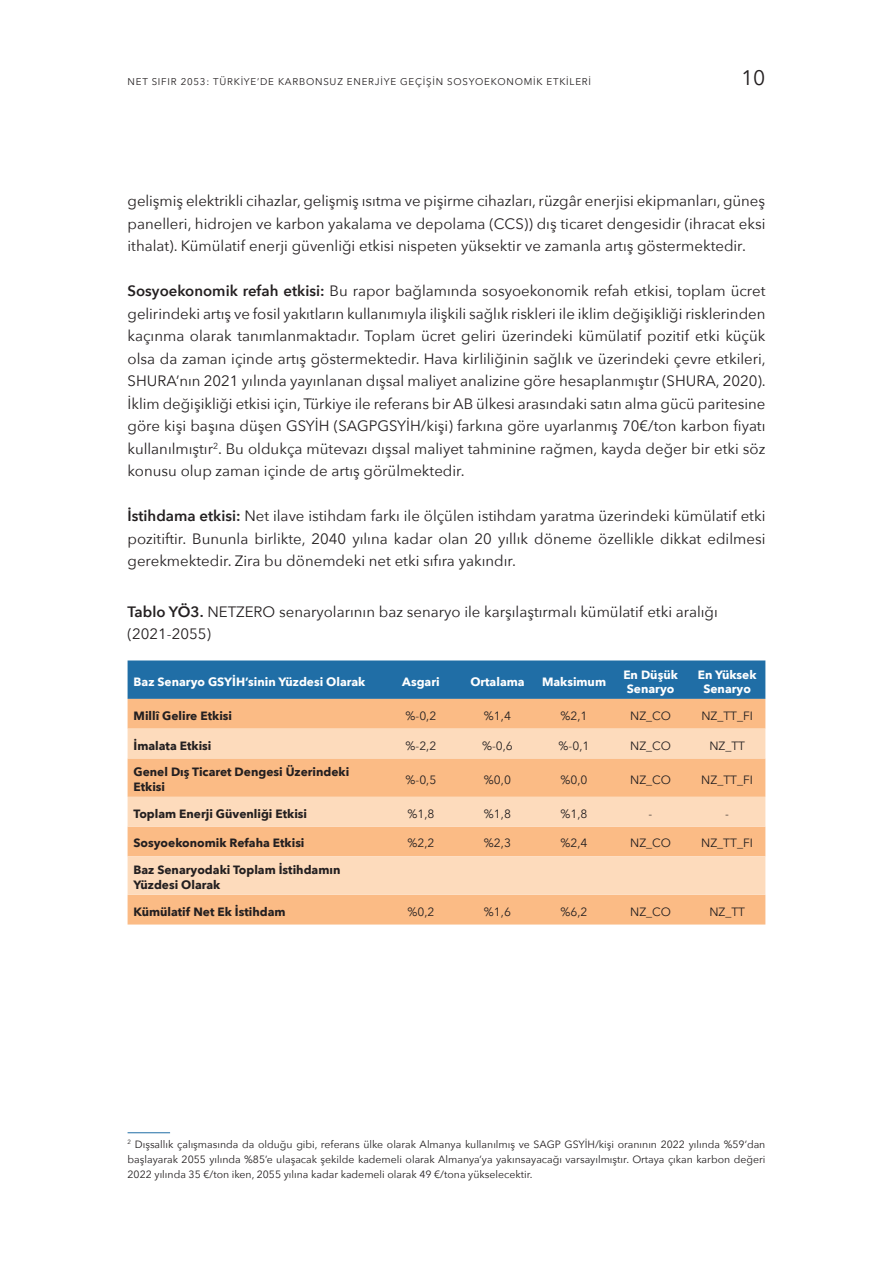
<style>
.page{position:relative;width:893px;height:1263px;background:#fff}
.page>*{position:absolute;margin:0;border:0;box-sizing:border-box;transform-origin:0 0}
.t1{font:21px "Avenir Next";color:#231f20}
.t2{font:15px/22.5px "Avenir Next";color:#231f20;text-align:justify}
.t3{font:700 12px/14.4px "Avenir Next";color:#231f20}
.t4{font:12px "Avenir Next";color:#231f20}
.t5{font:700 12px/14.4px "Avenir Next";color:#fff}
.t6{font:10.5px/15px "Avenir Next";color:#231f20;text-align:justify}
.t7{font:9.75px "Avenir Next";letter-spacing:.08em;color:#231f20}
.s1{font-weight:600}
</style>
<div class="page">
<hr style="left:128px;top:1132px;width:42px;height:1px;background:#206ea6">
<div style="left:128px;top:660px;width:637px;height:39px;background:#206ea6"></div>
<div style="left:128px;top:699px;width:637px;height:225px;background:#fbbb85"></div>
<svg style="left:128px;top:729px;width:637px;height:166px;fill:#fddbbc"></svg>
<p class="t7" style="left:128px;top:73px;width:465px">NET SIFIR 2053: TÜRKIYE’DE KARBONSUZ ENERJIYE GEÇIŞIN SOSYOEKONOMIK ETKILERI</p>
<h1 class="t1" style="left:741px;top:60px;width:26px">10</h1>
<p class="t2" style="left:128px;top:189px;width:639px">gelişmiş elektrikli cihazlar, gelişmiş ısıtma ve pişirme cihazları, rüzgâr enerjisi ekipmanları, güneş panelleri, hidrojen ve karbon yakalama ve depolama (CCS)) dış ticaret dengesidir (ihracat eksi ithalat). Kümülatif enerji güvenliği etkisi nispeten yüksektir ve zamanla artış göstermektedir.</p>
<p class="t2" style="left:128px;top:279px;width:640px"><span class="s1">Sosyoekonomik refah etkisi:</span> Bu rapor bağlamında sosyoekonomik refah etkisi, toplam ücret gelirindeki artış ve fosil yakıtların kullanımıyla ilişkili sağlık riskleri ile iklim değişikliği risklerinden kaçınma olarak tanımlanmaktadır. Toplam ücret geliri üzerindeki kümülatif pozitif etki küçük olsa da zaman içinde artış göstermektedir. Hava kirliliğinin sağlık ve üzerindeki çevre etkileri, SHURA’nın 2021 yılında yayınlanan dışsal maliyet analizine göre hesaplanmıştır (SHURA, 2020).<br>İklim değişikliği etkisi için, Türkiye ile referans bir AB ülkesi arasındaki satın alma gücü paritesine göre kişi başına düşen GSYİH (SAGPGSYİH/kişi) farkına göre uyarlanmış 70€/ton karbon fiyatı kullanılmıştır<sup>2</sup>. Bu oldukça mütevazı dışsal maliyet tahminine rağmen, kayda değer bir etki söz konusu olup zaman içinde de artış görülmektedir.</p>
<p class="t2" style="left:128px;top:504px;width:639px"><span class="s1">İstihdama etkisi:</span> Net ilave istihdam farkı ile ölçülen istihdam yaratma üzerindeki kümülatif etki pozitiftir. Bununla birlikte, 2040 yılına kadar olan 20 yıllık döneme özellikle dikkat edilmesi gerekmektedir. Zira bu dönemdeki net etki sıfıra yakındır.</p>
<p class="t2" style="left:128px;top:600px;width:592px"><span class="s1">Tablo YÖ3.</span> NETZERO senaryolarının baz senaryo ile karşılaştırmalı kümülatif etki aralığı (2021-2055)</p>
<p class="t5" style="left:134px;top:674px;width:233px">Baz Senaryo GSYİH’sinin Yüzdesi Olarak</p>
<p class="t5" style="left:402px;top:674px;width:39px">Asgari</p>
<p class="t5" style="left:470px;top:674px;width:56px">Ortalama</p>
<p class="t5" style="left:542px;top:674px;width:66px">Maksimum</p>
<p class="t5" style="left:623px;top:667px;width:56px">En Düşük<br>Senaryo</p>
<p class="t5" style="left:698px;top:667px;width:60px;text-align:center">En Yüksek<br>Senaryo</p>
<p class="t3" style="left:134px;top:708px;width:100px">Millî Gelire Etkisi</p>
<p class="t4" style="left:405px;top:705px;width:32px">%-0,2</p>
<p class="t4" style="left:484px;top:705px;width:29px">%1,4</p>
<p class="t4" style="left:560px;top:705px;width:29px">%2,1</p>
<p class="t4" style="left:630px;top:705px;width:42px">NZ_CO</p>
<p class="t4" style="left:701px;top:705px;width:53px">NZ_TT_FI</p>
<p class="t3" style="left:134px;top:738px;width:79px">İmalata Etkisi</p>
<p class="t4" style="left:405px;top:735px;width:32px">%-2,2</p>
<p class="t4" style="left:482px;top:735px;width:32px">%-0,6</p>
<p class="t4" style="left:559px;top:735px;width:32px">%-0,1</p>
<p class="t4" style="left:630px;top:735px;width:42px">NZ_CO</p>
<p class="t4" style="left:709px;top:735px;width:37px">NZ_TT</p>
<p class="t3" style="left:134px;top:765px;width:217px">Genel Dış Ticaret Dengesi Üzerindeki<br>Etkisi</p>
<p class="t4" style="left:405px;top:769px;width:32px">%-0,5</p>
<p class="t4" style="left:484px;top:769px;width:29px">%0,0</p>
<p class="t4" style="left:560px;top:769px;width:29px">%0,0</p>
<p class="t4" style="left:630px;top:769px;width:42px">NZ_CO</p>
<p class="t4" style="left:701px;top:769px;width:53px">NZ_TT_FI</p>
<p class="t3" style="left:134px;top:806px;width:175px">Toplam Enerji Güvenliği Etkisi</p>
<p class="t4" style="left:407px;top:803px;width:29px">%1,8</p>
<p class="t4" style="left:484px;top:803px;width:29px">%1,8</p>
<p class="t4" style="left:560px;top:803px;width:29px">%1,8</p>
<p class="t4" style="left:649px;top:803px;width:5px">-</p>
<p class="t4" style="left:725px;top:803px;width:5px">-</p>
<p class="t3" style="left:133px;top:836px;width:173px">Sosyoekonomik Refaha Etkisi</p>
<p class="t4" style="left:407px;top:833px;width:29px">%2,2</p>
<p class="t4" style="left:484px;top:833px;width:29px">%2,3</p>
<p class="t4" style="left:560px;top:833px;width:29px">%2,4</p>
<p class="t4" style="left:630px;top:833px;width:42px">NZ_CO</p>
<p class="t4" style="left:701px;top:833px;width:53px">NZ_TT_FI</p>
<p class="t3" style="left:133px;top:863px;width:208px">Baz Senaryodaki Toplam İstihdamın<br>Yüzdesi Olarak</p>
<p class="t3" style="left:133px;top:904px;width:154px">Kümülatif Net Ek İstihdam</p>
<p class="t4" style="left:407px;top:901px;width:29px">%0,2</p>
<p class="t4" style="left:484px;top:901px;width:29px">%1,6</p>
<p class="t4" style="left:560px;top:901px;width:29px">%6,2</p>
<p class="t4" style="left:630px;top:901px;width:42px">NZ_CO</p>
<p class="t4" style="left:709px;top:901px;width:37px">NZ_TT</p>
<p class="t6" style="left:128px;top:1136px;width:639px"><sup>2</sup> Dışsallık çalışmasında da olduğu gibi, referans ülke olarak Almanya kullanılmış ve SAGP GSYİH/kişi oranının 2022 yılında %59’dan başlayarak 2055 yılında %85’e ulaşacak şekilde kademeli olarak Almanya’ya yakınsayacağı varsayılmıştır. Ortaya çıkan karbon değeri 2022 yılında 35 €/ton iken, 2055 yılına kadar kademeli olarak 49 €/tona yükselecektir.</p>
</div>
